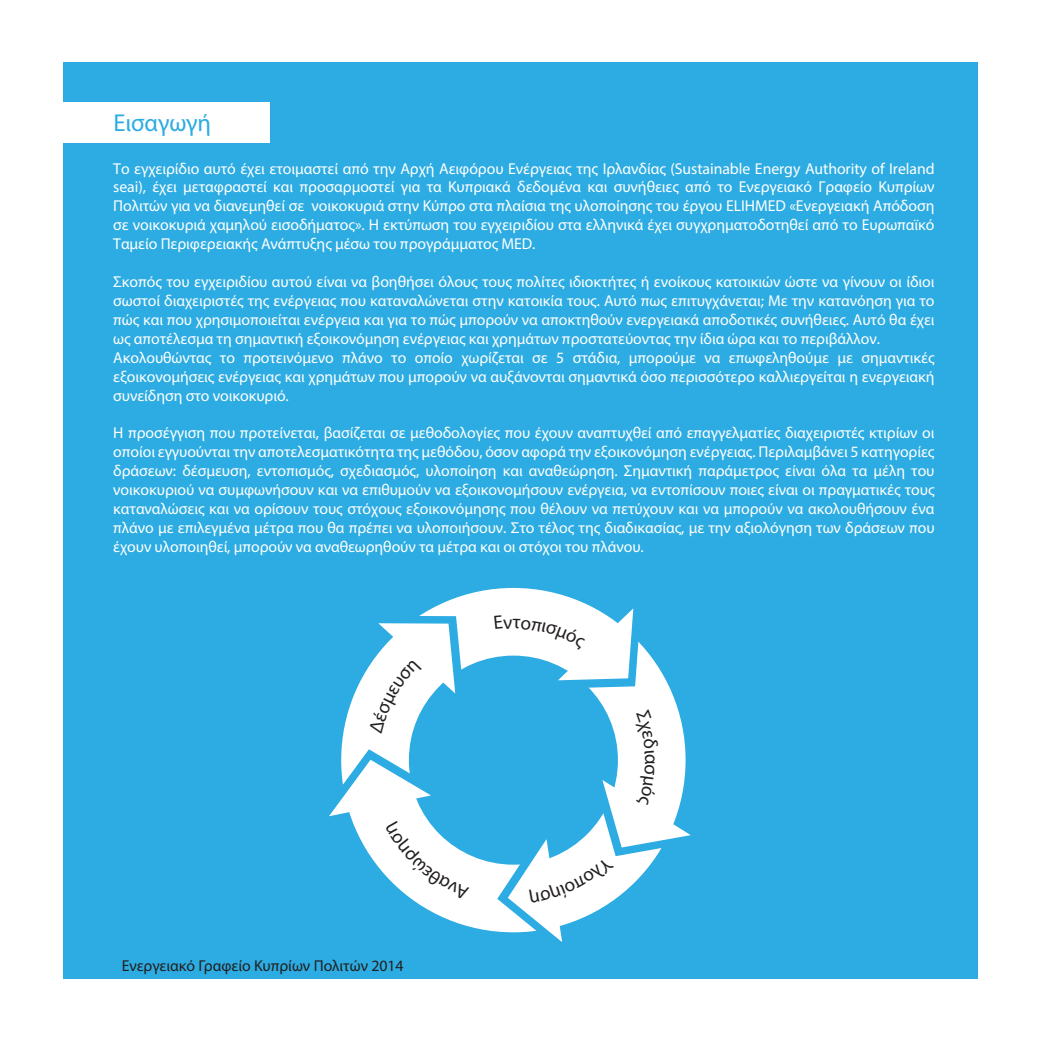
<style>
.page{position:relative;width:1042px;height:1042px;background:#fff}
.page>*{position:absolute;margin:0;border:0;box-sizing:border-box;transform-origin:0 0}
.t1{font:24.5px "Myriad Pro";letter-spacing:-.005em;color:#2cace2}
.t2{font:15.75px/18.9px "Myriad Pro";letter-spacing:-.005em;color:#fff;text-align:justify}
.t3{font:15.75px "Myriad Pro";color:#231f20}
</style>
<div class="page">
<div style="left:63px;top:63px;width:914px;height:915px;background:#2cace2"></div>
<div style="left:0;top:102px;width:270px;height:41px;background:#fff"></div>
<svg style="left:341px;top:588px;width:337px;height:344px"></svg>
<svg style="left:369px;top:615px;width:93px;height:118px"></svg>
<svg style="left:494px;top:608px;width:146px;height:80px"></svg>
<svg style="left:497px;top:709px;width:193px;height:233px"></svg>
<svg style="left:329px;top:749px;width:140px;height:150px"></svg>
<h1 class="t1" style="left:113px;top:113px;width:99px">Εισαγωγή</h1>
<p class="t2" style="left:113px;top:160px;width:822px">Το εγχειρίδιο αυτό έχει ετοιμαστεί από την Αρχή Αειφόρου Ενέργειας της Ιρλανδίας (Sustainable Energy Authority of Ireland seai), έχει μεταφραστεί και προσαρμοστεί για τα Κυπριακά δεδομένα και συνήθειες από το Ενεργειακό Γραφείο Κυπρίων Πολιτών για να διανεμηθεί σε νοικοκυριά στην Κύπρο στα πλαίσια της υλοποίησης του έργου ELIHMED «Ενεργειακή Απόδοση σε νοικοκυριά χαμηλού εισοδήματος». Η εκτύπωση του εγχειριδίου στα ελληνικά έχει συγχρηματοδοτηθεί από το Ευρωπαϊκό Ταμείο Περιφερειακής Ανάπτυξης μέσω του προγράμματος MED.</p>
<p class="t2" style="left:113px;top:273px;width:822px;text-align:left">Σκοπός του εγχειριδίου αυτού είναι να βοηθήσει όλους τους πολίτες ιδιοκτήτες ή ενοίκους κατοικιών ώστε να γίνουν οι ίδιοι σωστοί διαχειριστές της ενέργειας που καταναλώνεται στην κατοικία τους. Αυτό πως επιτυγχάνεται; Με την κατανόηση για το πώς και που χρησιμοποιείται ενέργεια και για το πώς μπορούν να αποκτηθούν ενεργειακά αποδοτικές συνήθειες. Αυτό θα έχει ως αποτέλεσμα τη σημαντική εξοικονόμηση ενέργειας και χρημάτων προστατεύοντας την ίδια ώρα και το περιβάλλον.<br>Ακολουθώντας το προτεινόμενο πλάνο το οποίο χωρίζεται σε 5 στάδια, μπορούμε να επωφεληθούμε με σημαντικές εξοικονομήσεις ενέργειας και χρημάτων που μπορούν να αυξάνονται σημαντικά όσο περισσότερο καλλιεργείται η ενεργειακή συνείδηση στο νοικοκυριό.</p>
<p class="t2" style="left:113px;top:424px;width:822px">Η προσέγγιση που προτείνεται, βασίζεται σε μεθοδολογίες που έχουν αναπτυχθεί από επαγγελματίες διαχειριστές κτιρίων οι οποίοι εγγυούνται την αποτελεσματικότητα της μεθόδου, όσον αφορά την εξοικονόμηση ενέργειας. Περιλαμβάνει 5 κατηγορίες δράσεων: δέσμευση, εντοπισμός, σχεδιασμός, υλοποίηση και αναθεώρηση. Σημαντική παράμετρος είναι όλα τα μέλη του νοικοκυριού να συμφωνήσουν και να επιθυμούν να εξοικονομήσουν ενέργεια, να εντοπίσουν ποιες είναι οι πραγματικές τους καταναλώσεις και να ορίσουν τους στόχους εξοικονόμησης που θέλουν να πετύχουν και να μπορούν να ακολουθήσουν ένα πλάνο με επιλεγμένα μέτρα που θα πρέπει να υλοποιήσουν. Στο τέλος της διαδικασίας, με την αξιολόγηση των δράσεων που έχουν υλοποιηθεί, μπορούν να αναθεωρηθούν τα μέτρα και οι στόχοι του πλάνου.</p>
<p class="t3" style="left:122px;top:959px;width:283px">Ενεργειακό Γραφείο Κυπρίων Πολιτών 2014</p>
</div>
